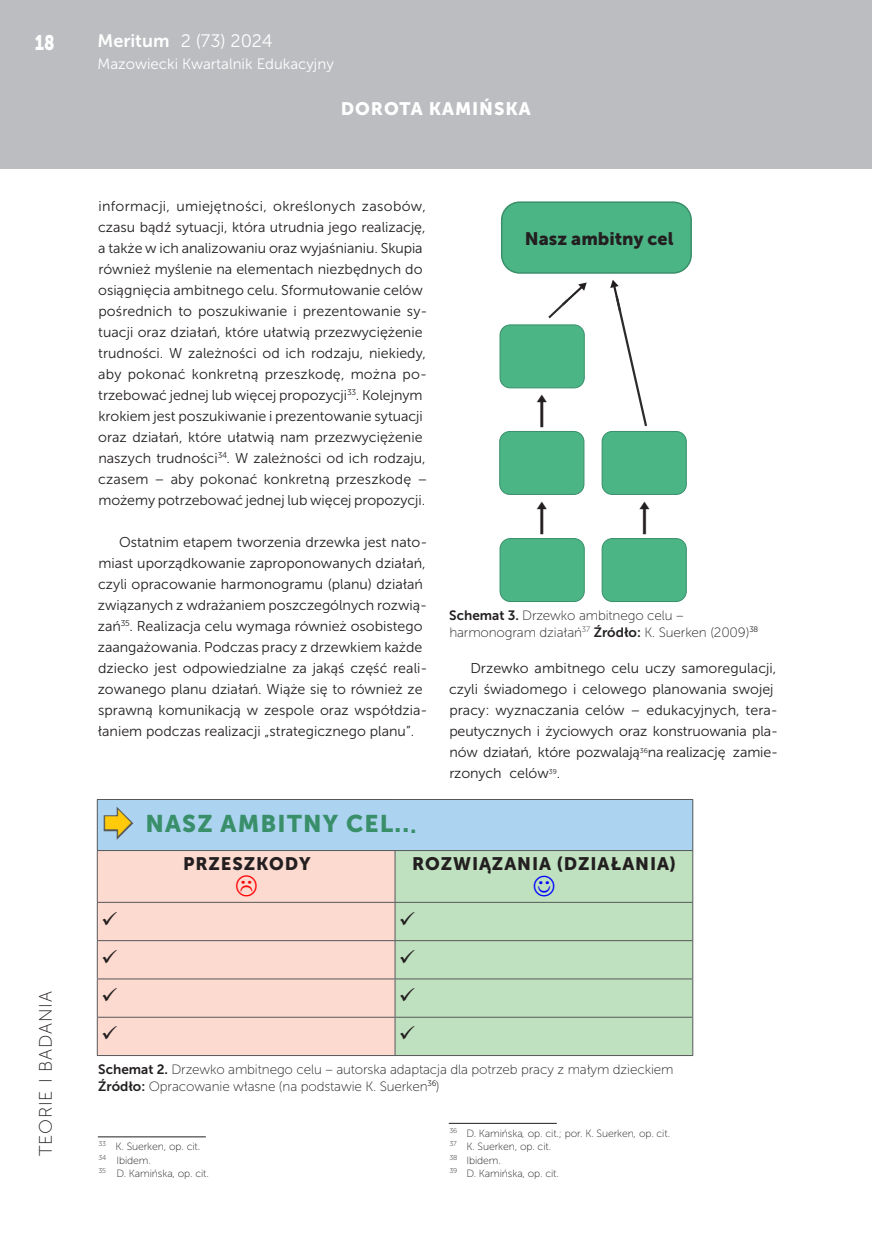
<style>
.page{position:relative;width:872px;height:1234px;background:#fff}
.page>*{position:absolute;margin:0;border:0;box-sizing:border-box;transform-origin:0 0}
.t1{font:24px "Museo Sans 900";letter-spacing:.05em;color:#388f6a}
.t2{font:21px "Museo Sans 900";color:#fff;scale:.8 1}
.t3{font:18px "Museo Sans 900";letter-spacing:.05em;color:#231f20}
.t4{font:18px "Museo Sans 300";color:#fff}
.t5{font:18px "Museo Sans 100";letter-spacing:.05em;color:#231f20}
.t6{font:18px "Museo Sans 900";letter-spacing:.05em;color:#fff}
.t7{font:18px "Museo Sans 900";color:#231f20}
.t8{font:15px "Museo Sans 300";color:#fff}
.t9{font:14.25px/21px "Museo Sans 300";color:#231f20}
.t10{font:13.5px/16.5px "Museo Sans 100";letter-spacing:-.01em;color:#231f20}
.t11{font:10.5px/13.5px "Museo Sans 100";letter-spacing:-.01em;color:#231f20}
.s1{font-family:"Museo Sans 700"}
.s2{font-size:21px}
.s3{font-style:italic}
</style>
<div class="page">
<div style="left:0;top:0;width:872px;height:169px;background:#bcbdc0"></div>
<hr style="left:98px;top:1136px;width:108px;height:1px;background:#231f20">
<hr style="left:449px;top:1122px;width:108px;height:1px;background:#231f20">
<div style="left:501px;top:202px;width:190px;height:71px;background:#4cb586;border-radius:18px"></div>
<div style="left:501px;top:201px;width:191px;height:73px;border:2px solid #388f6a;border-radius:18px"></div>
<div style="left:500px;top:325px;width:84px;height:63px;background:#4cb586;border-radius:10px"></div>
<div style="left:499px;top:324px;width:85px;height:64px;border:1px solid #388f6a;border-radius:10px"></div>
<div style="left:500px;top:431px;width:84px;height:63px;background:#4cb586;border-radius:10px"></div>
<div style="left:499px;top:431px;width:85px;height:64px;border:1px solid #388f6a;border-radius:10px"></div>
<div style="left:602px;top:431px;width:84px;height:63px;background:#4cb586;border-radius:10px"></div>
<div style="left:601px;top:431px;width:85px;height:64px;border:1px solid #388f6a;border-radius:10px"></div>
<div style="left:500px;top:538px;width:84px;height:63px;background:#4cb586;border-radius:10px"></div>
<div style="left:499px;top:538px;width:85px;height:64px;border:1px solid #388f6a;border-radius:10px"></div>
<div style="left:602px;top:538px;width:84px;height:63px;background:#4cb586;border-radius:10px"></div>
<div style="left:601px;top:538px;width:85px;height:64px;border:1px solid #388f6a;border-radius:10px"></div>
<div style="left:97px;top:799px;width:596px;height:51px;background:#acd3f0"></div>
<div style="left:98px;top:851px;width:297px;height:203px;background:#fcdad0"></div>
<div style="left:396px;top:851px;width:296px;height:203px;background:#c0e1c0"></div>
<hr style="left:97px;top:799px;width:298px;height:1px;background:#57585a">
<hr style="left:97px;top:799px;width:1px;height:51px;background:#57585a">
<hr style="left:395px;top:799px;width:298px;height:1px;background:#57585a">
<hr style="left:692px;top:799px;width:1px;height:51px;background:#57585a">
<hr style="left:97px;top:850px;width:298px;height:1px;background:#57585a">
<hr style="left:97px;top:850px;width:1px;height:51px;background:#57585a">
<hr style="left:395px;top:850px;width:298px;height:1px;background:#57585a">
<hr style="left:395px;top:850px;width:1px;height:51px;background:#57585a">
<hr style="left:692px;top:850px;width:1px;height:51px;background:#57585a">
<hr style="left:97px;top:901px;width:298px;height:1px;background:#57585a">
<hr style="left:97px;top:902px;width:1px;height:38px;background:#57585a">
<hr style="left:395px;top:901px;width:298px;height:1px;background:#57585a">
<hr style="left:395px;top:902px;width:1px;height:38px;background:#57585a">
<hr style="left:692px;top:902px;width:1px;height:38px;background:#57585a">
<hr style="left:97px;top:940px;width:298px;height:1px;background:#57585a">
<hr style="left:97px;top:940px;width:1px;height:38px;background:#57585a">
<hr style="left:395px;top:940px;width:298px;height:1px;background:#57585a">
<hr style="left:395px;top:940px;width:1px;height:38px;background:#57585a">
<hr style="left:692px;top:940px;width:1px;height:38px;background:#57585a">
<hr style="left:97px;top:978px;width:298px;height:1px;background:#57585a">
<hr style="left:97px;top:979px;width:1px;height:37px;background:#57585a">
<hr style="left:395px;top:978px;width:298px;height:1px;background:#57585a">
<hr style="left:395px;top:979px;width:1px;height:37px;background:#57585a">
<hr style="left:692px;top:979px;width:1px;height:37px;background:#57585a">
<hr style="left:97px;top:1016px;width:298px;height:1px;background:#57585a">
<hr style="left:97px;top:1017px;width:1px;height:37px;background:#57585a">
<hr style="left:395px;top:1016px;width:298px;height:1px;background:#57585a">
<hr style="left:395px;top:1017px;width:1px;height:37px;background:#57585a">
<hr style="left:692px;top:1017px;width:1px;height:37px;background:#57585a">
<hr style="left:97px;top:1054px;width:298px;height:1px;background:#57585a">
<hr style="left:395px;top:1054px;width:298px;height:1px;background:#57585a">
<svg style="left:615px;top:296px;width:32px;height:131px"></svg>
<svg style="left:548px;top:299px;width:20px;height:20px"></svg>
<svg style="left:236px;top:875px;width:21px;height:21px"></svg>
<svg style="left:534px;top:875px;width:20px;height:21px"></svg>
<svg style="left:103px;top:911px;width:14px;height:13px"></svg>
<svg style="left:400px;top:911px;width:15px;height:13px"></svg>
<svg style="left:103px;top:949px;width:14px;height:14px"></svg>
<svg style="left:400px;top:949px;width:15px;height:14px"></svg>
<svg style="left:103px;top:987px;width:14px;height:14px"></svg>
<svg style="left:400px;top:987px;width:15px;height:14px"></svg>
<svg style="left:103px;top:1025px;width:14px;height:14px"></svg>
<svg style="left:400px;top:1025px;width:15px;height:14px"></svg>
<h2 class="t2" style="left:35px;top:30px;width:26px">18</h2>
<p class="t4" style="left:98px;top:31px;width:176px"><span class="s1">Meritum</span> 2 (73) 2024</p>
<p class="t8" style="left:98px;top:56px;width:238px">Mazowiecki Kwartalnik Edukacyjny</p>
<p class="t6" style="left:341px;top:99px;width:191px">DOROTA KAMIŃSKA</p>
<p class="t9" style="left:98px;top:195px;width:331px">informacji, umiejętności, określonych zasobów, czasu bądź sytuacji, która utrudnia jego realizację, a także w ich analizowaniu oraz wyjaśnianiu. Skupia również myślenie na elementach niezbędnych do osiągnięcia ambitnego celu. Sformułowanie celów pośrednich to poszukiwanie i prezentowanie sy&shy;tuacji oraz działań, które ułatwią przezwyciężenie trudności. W zależności od ich rodzaju, niekiedy, aby pokonać konkretną przeszkodę, można po&shy;trzebować jednej lub więcej propozycji<sup>33</sup>. Kolejnym krokiem jest poszukiwanie i prezentowanie sytuacji oraz działań, które ułatwią nam przezwyciężenie naszych trudności<sup>34</sup>. W zależności od ich rodzaju, czasem – aby pokonać konkretną przeszkodę – możemy potrzebować jednej lub więcej propozycji.</p>
<p class="t9" style="left:98px;top:531px;width:331px;text-indent:21px">Ostatnim etapem tworzenia drzewka jest nato&shy;miast uporządkowanie zaproponowanych działań, czyli opracowanie harmonogramu (planu) działań związanych z wdrażaniem poszczególnych rozwią&shy;zań<sup>35</sup>. Realizacja celu wymaga również osobistego zaangażowania. Podczas pracy z drzewkiem każde dziecko jest odpowiedzialne za jakąś część reali&shy;zowanego planu działań. Wiąże się to również ze sprawną komunikacją w zespole oraz współdzia&shy;łaniem podczas realizacji „strategicznego planu”.</p>
<p class="t7" style="left:525px;top:228px;width:150px">Nasz ambitny cel</p>
<p class="t10" style="left:449px;top:607px;width:310px"><span class="s1">Schemat 3.</span> Drzewko ambitnego celu – harmonogram działań<sup>37</sup> <span class="s1">Źródło:</span> K. Suerken (2009)<sup>38</sup></p>
<p class="t9" style="left:449px;top:657px;width:331px;text-indent:21px">Drzewko ambitnego celu uczy samoregulacji, czyli świadomego i celowego planowania swojej pracy: wyznaczania celów – edukacyjnych, tera&shy;peutycznych i życiowych oraz konstruowania pla&shy;nów działań, które pozwalają<sup>36</sup>na realizację<sup>37</sup>zamie&shy;rzonych<sup>38</sup>celów<sup>39</sup>.</p>
<h1 class="t1" style="left:145px;top:809px;width:272px">NASZ AMBITNY CEL..<span class="s2">.</span></h1>
<p class="t3" style="left:183px;top:853px;width:129px">PRZESZKODY</p>
<p class="t3" style="left:412px;top:853px;width:265px">ROZWIĄZANIA (DZIAŁANIA)</p>
<p class="t5" style="left:36px;top:1156px;width:167px;rotate:-90deg">TEORIE I BADANIA</p>
<p class="t10" style="left:98px;top:1061px;width:577px"><span class="s1">Schemat 2.</span> Drzewko ambitnego celu – autorska adaptacja dla potrzeb pracy z małym dzieckiem<br><span class="s1">Źródło:</span> Opracowanie własne (na podstawie K. Suerken<sup>36</sup>)</p>
<p class="t11" style="left:98px;top:1139px;width:112px"><sup>33</sup> K. Suerken, op. cit.<br><sup>34</sup> Ibidem.<br><sup>35</sup> D. Kamińska, op. cit.</p>
<p class="t11" style="left:449px;top:1126px;width:222px"><sup>36</sup> D. Kamińska<span class="s3">,</span> op. cit.; por. K. Suerken<span class="s3">,</span> op. cit.<br><sup>37</sup> K. Suerken, op. cit.<br><sup>38</sup> Ibidem.<br><sup>39</sup> D. Kamińska, op. cit.</p>
</div>
